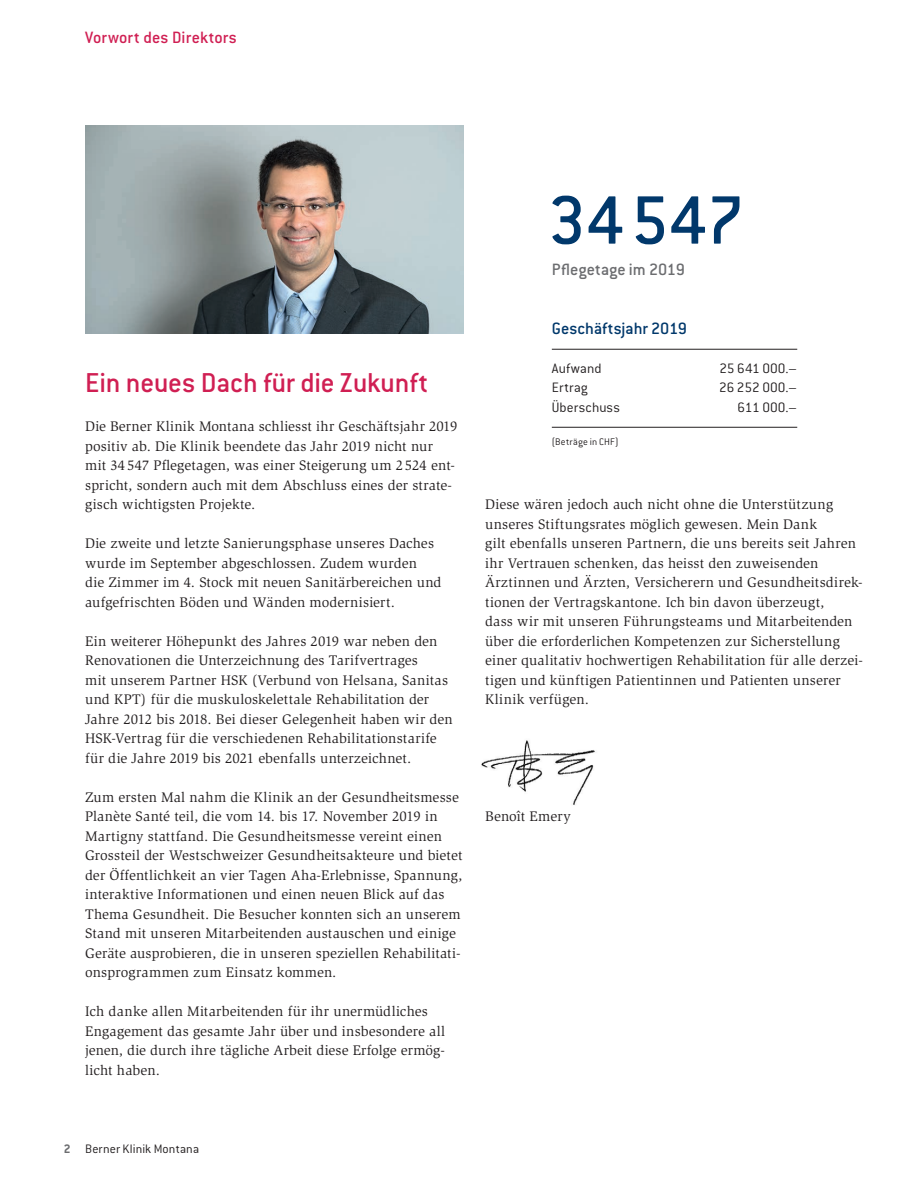
<style>
.page{position:relative;width:915px;height:1191px;background:#fff}
.page>*{position:absolute;margin:0;border:0;box-sizing:border-box;transform-origin:0 0}
.t1{font:500 75px "Conduit ITC";letter-spacing:.005em;color:#01386b}
.t2{font:500 30px "Conduit ITC";letter-spacing:-.005em;color:#d01f53}
.t3{font:500 18px "Conduit ITC";letter-spacing:.005em;color:#d01f53}
.t4{font:500 18px "Conduit ITC";letter-spacing:-.005em;color:#01386b}
.t5{font:500 18px "Conduit ITC";letter-spacing:-.005em;color:#6c6d70}
.t6{font:300 15px "Conduit ITC";letter-spacing:.01em;color:#231f20}
.t7{font:14.25px/19.5px "Slimbach Std";letter-spacing:.01em;color:#231f20}
.t8{font:300 13.5px "Conduit ITC";letter-spacing:.01em;color:#231f20}
.t9{font:300 10.5px "Conduit ITC";letter-spacing:.025em;color:#231f20}
.s1{font-weight:700;color:#6c6d70}
</style>
<div class="page">
<img style="left:85px;top:125px;width:378px;height:209px">
<hr style="left:551px;top:349px;width:246px;height:1px;background:#231f20">
<hr style="left:551px;top:427px;width:246px;height:1px;background:#231f20">
<img style="left:481px;top:740px;width:114px;height:65px">
<p class="t3" style="left:85px;top:27px;width:153px">Vorwort des Direktors</p>
<h2 class="t2" style="left:85px;top:366px;width:344px">Ein neues Dach für die Zukunft</h2>
<p class="t7" style="left:85px;top:417px;width:374px">Die Berner Klinik Montana schliesst ihr Geschäftsjahr 2019 positiv ab. Die Klinik beendete das Jahr 2019 nicht nur mit 34 547 Pflegetagen, was einer Steigerung um 2 524 ent&shy;spricht, sondern auch mit dem Abschluss eines der strate&shy;gisch wichtigsten Projekte.</p>
<p class="t7" style="left:85px;top:534px;width:358px">Die zweite und letzte Sanierungsphase unseres Daches wurde im September abgeschlossen. Zudem wurden<br>die Zimmer im 4. Stock mit neuen Sanitärbereichen und aufgefrischten Böden und Wänden modernisiert.</p>
<p class="t7" style="left:85px;top:631px;width:369px">Ein weiterer Höhepunkt des Jahres 2019 war neben den Renovationen die Unterzeichnung des Tarifvertrages<br>mit unserem Partner HSK (Verbund von Helsana, Sanitas und KPT) für die muskuloskelettale Rehabilitation der Jahre 2012 bis 2018. Bei dieser Gelegenheit haben wir den HSK-Vertrag für die verschiedenen Rehabilitationstarife für die Jahre 2019 bis 2021 ebenfalls unterzeichnet.</p>
<p class="t7" style="left:85px;top:787px;width:379px">Zum ersten Mal nahm die Klinik an der Gesundheitsmesse Planète Santé teil, die vom 14. bis 17. November 2019 in Martigny stattfand. Die Gesundheitsmesse vereint einen Grossteil der Westschweizer Gesundheitsakteure und bietet der Öffentlichkeit an vier Tagen Aha-Erlebnisse, Spannung, interaktive Informationen und einen neuen Blick auf das Thema Gesundheit. Die Besucher konnten sich an unserem Stand mit unseren Mitarbeitenden austauschen und einige Geräte ausprobieren, die in unseren speziellen Rehabilitati&shy;onsprogrammen zum Einsatz kommen.</p>
<p class="t7" style="left:85px;top:1002px;width:361px">Ich danke allen Mitarbeitenden für ihr unermüdliches Engagement das gesamte Jahr über und insbesondere all jenen, die durch ihre tägliche Arbeit diese Erfolge ermög&shy;licht haben.</p>
<h1 class="t1" style="left:548px;top:178px;width:198px">34547</h1>
<p class="t5" style="left:551px;top:259px;width:135px">Pflegetage im 2019</p>
<p class="t4" style="left:551px;top:318px;width:137px">Geschäftsjahr 2019</p>
<p class="t6" style="left:551px;top:360px;width:51px">Aufwand</p>
<p class="t6" style="left:719px;top:360px;width:79px">25 641 000.–</p>
<p class="t6" style="left:551px;top:379px;width:37px">Ertrag</p>
<p class="t6" style="left:718px;top:379px;width:79px">26 252 000.–</p>
<p class="t6" style="left:551px;top:399px;width:70px">Überschuss</p>
<p class="t6" style="left:737px;top:399px;width:60px">611 000.–</p>
<p class="t9" style="left:551px;top:436px;width:68px">(Beträge in CHF)</p>
<p class="t7" style="left:485px;top:494px;width:379px">Diese wären jedoch auch nicht ohne die Unterstützung unseres Stiftungsrates möglich gewesen. Mein Dank<br>gilt ebenfalls unseren Partnern, die uns bereits seit Jahren ihr Vertrauen schenken, das heisst den zuweisenden Ärztinnen und Ärzten, Versicherern und Gesundheitsdirek&shy;tionen der Vertragskantone. Ich bin davon überzeugt,<br>dass wir mit unseren Führungsteams und Mitarbeitenden über die erforderlichen Kompetenzen zur Sicherstellung einer qualitativ hochwertigen Rehabilitation für alle derzei&shy;tigen und künftigen Patientinnen und Patienten unserer Klinik verfügen.</p>
<p class="t7" style="left:485px;top:806px;width:87px">Benoît Emery</p>
<p class="t8" style="left:64px;top:1141px;width:137px"><span class="s1">2</span> Berner Klinik Montana</p>
</div>
